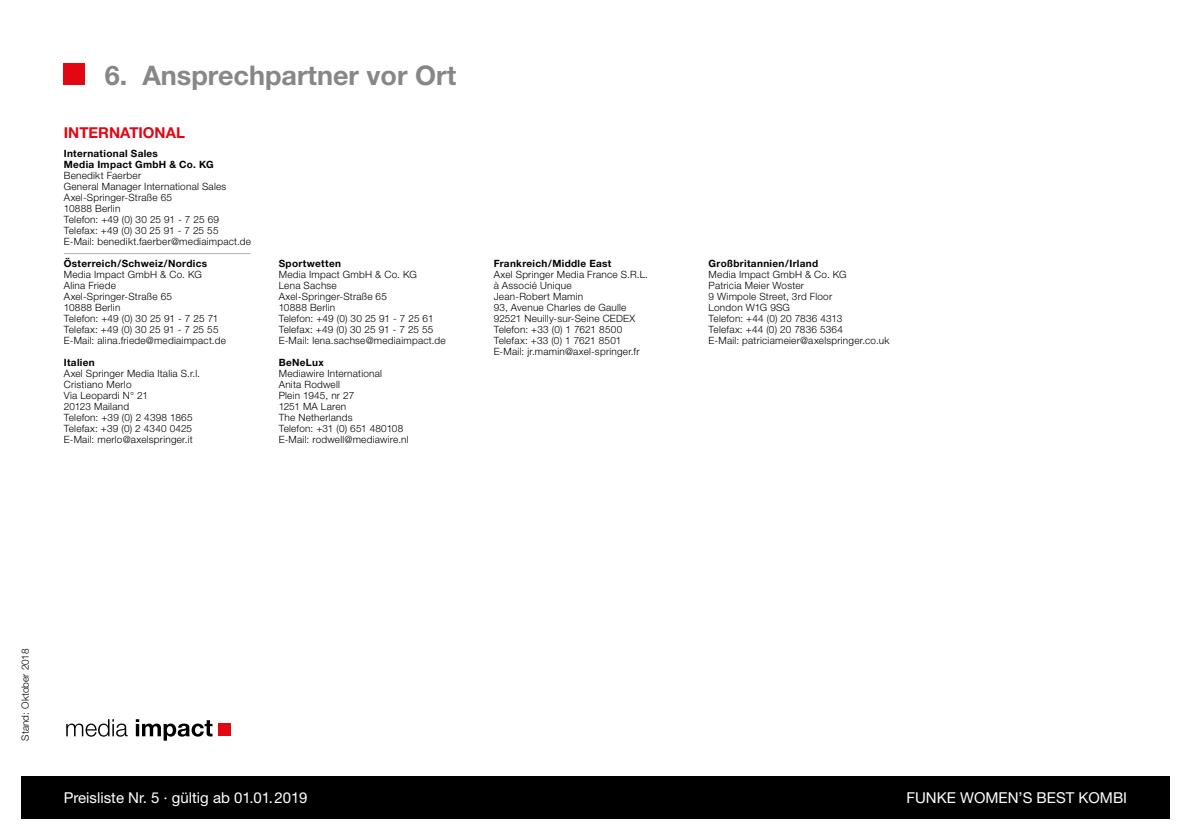
<style>
.page{position:relative;width:1191px;height:840px;background:#fff}
.page>*{position:absolute;margin:0;border:0;box-sizing:border-box;transform-origin:0 0}
.t1{font:700 27px "Helvetica Neue";color:#878787}
.t2{font:15px "Helvetica Neue";color:#fff}
.t3{font:700 15px "Helvetica Neue";color:#e30613}
.t4{font:300 10px/11px "Helvetica Neue";letter-spacing:.025em;color:#000}
.t5{font:700 10px/11px "Helvetica Neue";letter-spacing:.03em;color:#000}
</style>
<div class="page">
<div style="left:21px;top:775px;width:1148px;height:43px;background:#000"></div>
<div style="left:64px;top:64px;width:21px;height:21px;background:#e30613"></div>
<svg style="left:66px;top:719px;width:62px;height:17px"></svg>
<svg style="left:136px;top:719px;width:76px;height:21px"></svg>
<div style="left:219px;top:723px;width:12px;height:12px;background:#e30613"></div>
<hr style="left:64px;top:253px;width:186px;height:1px;background:#b3b2b2">
<h1 class="t1" style="left:105px;top:59px;width:353px">6. Ansprechpartner vor Ort</h1>
<h2 class="t3" style="left:64px;top:123px;width:123px">INTERNATIONAL</h2>
<p class="t5" style="left:64px;top:147px;width:151px">International Sales<br>Media Impact GmbH &amp; Co. KG</p>
<p class="t4" style="left:64px;top:169px;width:189px">Benedikt Faerber<br>General Manager International Sales<br>Axel-Springer-Straße 65<br>10888 Berlin<br>Telefon: +49 (0) 30 25 91 - 7 25 69<br>Telefax: +49 (0) 30 25 91 - 7 25 55<br>E-Mail: benedikt.faerber@mediaimpact.de</p>
<p class="t5" style="left:64px;top:257px;width:145px">Österreich/Schweiz/Nordics</p>
<p class="t4" style="left:64px;top:268px;width:163px">Media Impact GmbH &amp; Co. KG<br>Alina Friede<br>Axel-Springer-Straße 65<br>10888 Berlin<br>Telefon: +49 (0) 30 25 91 - 7 25 71<br>Telefax: +49 (0) 30 25 91 - 7 25 55<br>E-Mail: alina.friede@mediaimpact.de</p>
<p class="t5" style="left:64px;top:356px;width:32px">Italien</p>
<p class="t4" style="left:64px;top:367px;width:138px">Axel Springer Media Italia S.r.l.<br>Cristiano Merlo<br>Via Leopardi N° 21<br>20123 Mailand<br>Telefon: +39 (0) 2 4398 1865<br>Telefax: +39 (0) 2 4340 0425<br>E-Mail: merlo@axelspringer.it</p>
<p class="t5" style="left:279px;top:257px;width:64px">Sportwetten</p>
<p class="t4" style="left:279px;top:268px;width:168px">Media Impact GmbH &amp; Co. KG<br>Lena Sachse<br>Axel-Springer-Straße 65<br>10888 Berlin<br>Telefon: +49 (0) 30 25 91 - 7 25 61<br>Telefax: +49 (0) 30 25 91 - 7 25 55<br>E-Mail: lena.sachse@mediaimpact.de</p>
<p class="t5" style="left:279px;top:356px;width:46px">BeNeLux</p>
<p class="t4" style="left:279px;top:367px;width:131px">Mediawire International<br>Anita Rodwell<br>Plein 1945, nr 27<br>1251 MA Laren<br>The Netherlands<br>Telefon: +31 (0) 651 480108<br>E-Mail: rodwell@mediawire.nl</p>
<p class="t5" style="left:494px;top:257px;width:119px">Frankreich/Middle East</p>
<p class="t4" style="left:494px;top:268px;width:156px">Axel Springer Media France S.R.L. à Associé Unique<br>Jean-Robert Mamin<br>93, Avenue Charles de Gaulle<br>92521 Neuilly-sur-Seine CEDEX<br>Telefon: +33 (0) 1 7621 8500<br>Telefax: +33 (0) 1 7621 8501<br>E-Mail: jr.mamin@axel-springer.fr</p>
<p class="t5" style="left:708px;top:257px;width:111px">Großbritannien/Irland</p>
<p class="t4" style="left:708px;top:268px;width:182px">Media Impact GmbH &amp; Co. KG<br>Patricia Meier Woster<br>9 Wimpole Street, 3rd Floor<br>London W1G 9SG<br>Telefon: +44 (0) 20 7836 4313<br>Telefax: +44 (0) 20 7836 5364<br>E-Mail: patriciameier@axelspringer.co.uk</p>
<p class="t4" style="left:20px;top:740px;width:93px;rotate:-90deg">Stand: Oktober 2018</p>
<h2 class="t2" style="left:64px;top:788px;width:245px">Preisliste Nr. 5 · gültig ab 01.01.2019</h2>
<h2 class="t2" style="left:906px;top:788px;width:222px">FUNKE WOMEN’S BEST KOMBI</h2>
</div>
